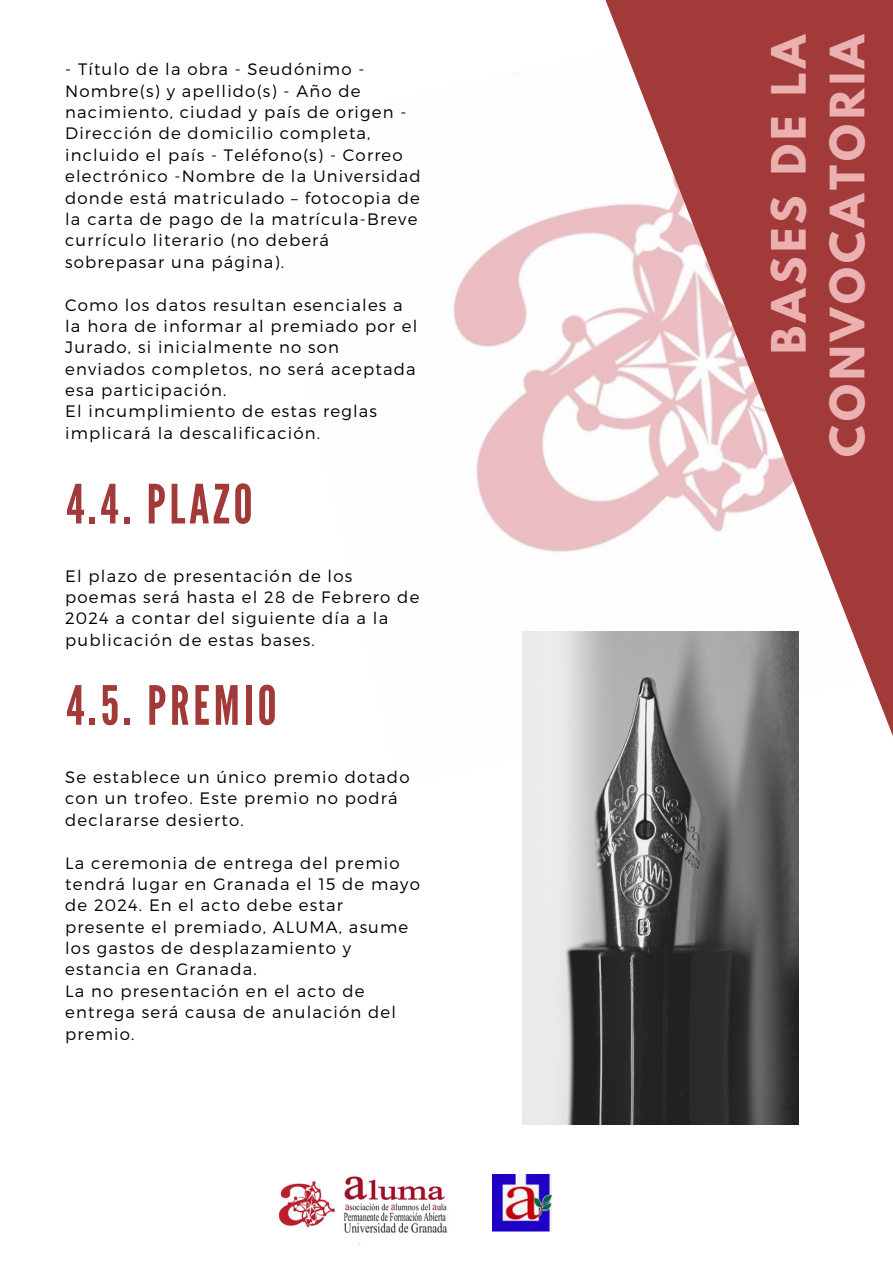
<style>
.page{position:relative;width:893px;height:1264px;background:#fff}
.page>*{position:absolute;margin:0;border:0;box-sizing:border-box;transform-origin:0 0}
.t1{font:54px "League Gothic";letter-spacing:.07em;color:#a23a3a}
.t2{font:700 42px/58.5px "League Spartan";letter-spacing:.1em;color:#ebb1b0;text-align:right}
.t3{font:300 16.5px/21.3px "Montserrat";letter-spacing:.07em;color:#000}
</style>
<div class="page">
<svg style="left:453px;top:0;width:439px;height:1125px"></svg>
<img style="left:278px;top:1176px;width:170px;height:69px">
<img style="left:492px;top:1174px;width:60px;height:57px">
<img style="left:522px;top:631px;width:276px;height:493px">
<p class="t3" style="left:65px;top:58px;width:357px">- Título de la obra - Seudónimo - Nombre(s) y apellido(s) - Año de nacimiento, ciudad y país de origen - Dirección de domicilio completa, incluido el país - Teléfono(s) - Correo electrónico -Nombre de la Universidad donde está matriculado – fotocopia de la carta de pago de la matrícula-Breve currículo literario (no deberá sobrepasar una página).</p>
<p class="t3" style="left:65px;top:293px;width:353px">Como los datos resultan esenciales a la hora de informar al premiado por el<br>Jurado, si inicialmente no son enviados completos, no será aceptada esa participación.</p>
<p class="t3" style="left:65px;top:400px;width:313px">El incumplimiento de estas reglas implicará la descalificación.</p>
<p class="t1" style="left:66px;top:473px;width:188px">4.4. PLAZO</p>
<p class="t3" style="left:65px;top:564px;width:355px">El plazo de presentación de los poemas será hasta el 28 de Febrero de<br>2024 a contar del siguiente día a la publicación de estas bases.</p>
<p class="t1" style="left:66px;top:674px;width:212px">4.5. PREMIO</p>
<p class="t3" style="left:65px;top:765px;width:346px">Se establece un único premio dotado con un trofeo. Este premio no podrá declararse desierto.</p>
<p class="t3" style="left:65px;top:851px;width:356px">La ceremonia de entrega del premio tendrá lugar en Granada el 15 de mayo de 2024. En el acto debe estar presente el premiado, ALUMA, asume los gastos de desplazamiento y estancia en Granada.</p>
<p class="t3" style="left:65px;top:979px;width:332px">La no presentación en el acto de entrega será causa de anulación del premio.</p>
<p class="t2" style="left:765px;top:457px;width:425px;rotate:-90deg">BASES DE LA<br>CONVOCATORIA</p>
</div>
